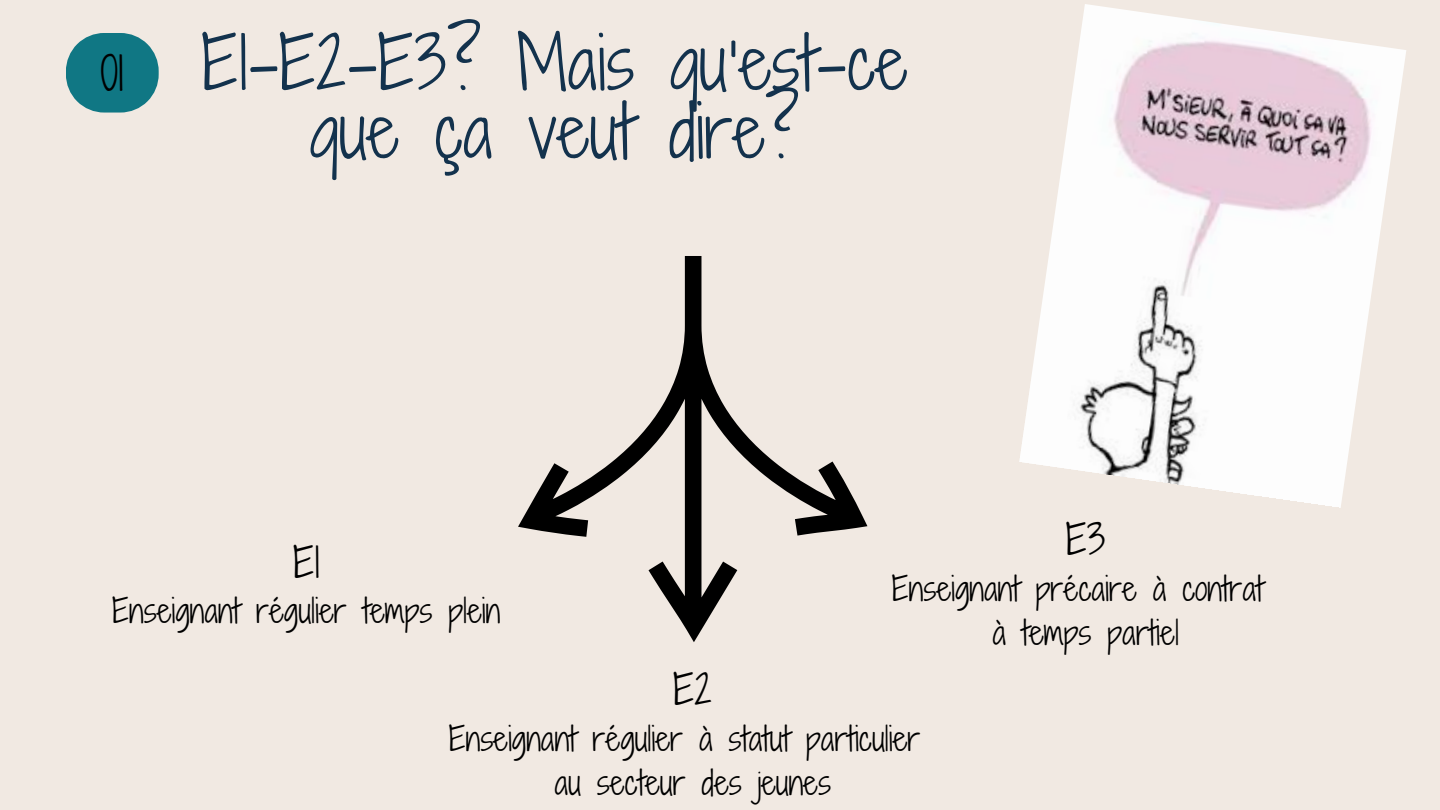
<style>
.page{position:relative;width:1440px;height:810px;background:#f1e9e2}
.page>*{position:absolute;margin:0;border:0;box-sizing:border-box;transform-origin:0 0}
.t1{font:70px/68.2px "Shadows Into Light Two";color:#13324d;text-align:center}
.t2{font:45px "Shadows Into Light Two";color:#000}
.t3{font:40px "Shadows Into Light Two";color:#000}
.t4{font:32px "Shadows Into Light Two";color:#000}
</style>
<div class="page">
<svg style="left:518px;top:256px;width:349px;height:386px"></svg>
<svg style="left:66px;top:33px;width:93px;height:80px"></svg>
<img style="left:1019px;top:4px;width:387px;height:504px">
<p class="t2" style="left:101px;top:40px;width:25px">01</p>
<p class="t1" style="left:201px;top:29px;width:708px">E1-E2-E3? Mais qu’est-ce que ça veut dire?</p>
<h1 class="t3" style="left:293px;top:533px;width:28px">E1</h1>
<p class="t4" style="left:112px;top:587px;width:390px">Enseignant régulier temps plein</p>
<p class="t3" style="left:1066px;top:511px;width:41px">E3</p>
<p class="t4" style="left:892px;top:565px;width:373px">Enseignant précaire à contrat</p>
<p class="t4" style="left:992px;top:610px;width:188px">à temps partiel</p>
<p class="t3" style="left:673px;top:661px;width:40px">E2</p>
<p class="t4" style="left:449px;top:715px;width:473px">Enseignant régulier à statut particulier</p>
<p class="t4" style="left:554px;top:760px;width:278px">au secteur des jeunes</p>
</div>
